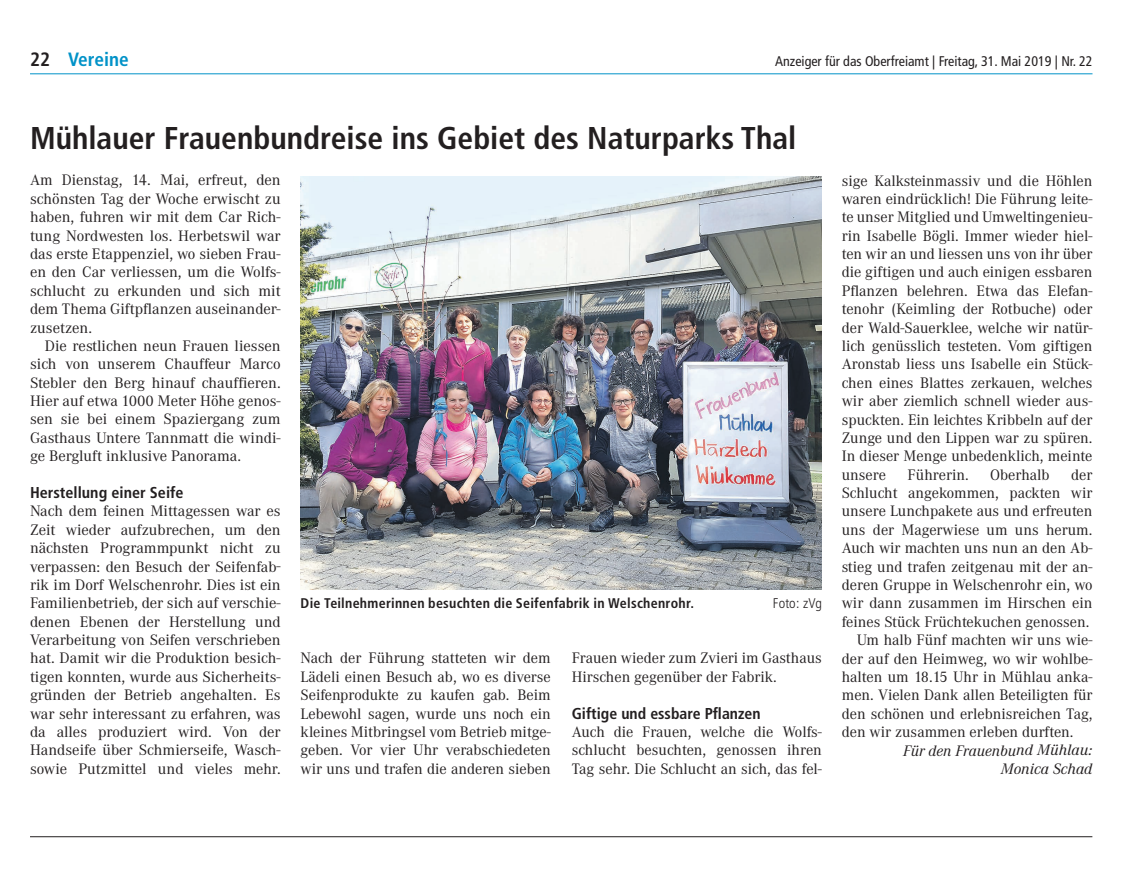
<style>
.page{position:relative;width:1124px;height:873px;background:#fff}
.page>*{position:absolute;margin:0;border:0;box-sizing:border-box;transform-origin:0 0}
.t1{font:700 condensed 31.5px "Frutiger";color:#231f20}
.t2{font:700 condensed 19.25px "Frutiger";color:#0092c8}
.t3{font:15.75px/18.4px "Corporate A";color:#231f20;text-align:justify}
.t4{font:700 condensed 15.75px "Frutiger";color:#231f20}
.t5{font:italic 15.75px/18.2px "Corporate A";color:#231f20;text-align:right}
.t6{font:700 condensed 14px "Frutiger";letter-spacing:.015em;color:#231f20}
.t7{font:condensed 14px "Frutiger";color:#231f20}
.t8{font:300 condensed 14px "Frutiger";letter-spacing:.01em;color:#231f20}
.s1{color:#231f20}
</style>
<div class="page">
<hr style="left:30px;top:73px;width:1062px;height:1px;background:#0092c8">
<img style="left:300px;top:176px;width:521px;height:414px">
<hr style="left:30px;top:836px;width:1061px;height:1px;background:#231f20">
<p class="t2" style="left:30px;top:48px;width:100px"><span class="s1">22</span> Vereine</p>
<p class="t7" style="left:774px;top:53px;width:319px">Anzeiger für das Oberfreiamt | Freitag, 31. Mai 2019 | Nr. 22</p>
<h1 class="t1" style="left:30px;top:119px;width:767px">Mühlauer Frauenbundreise ins Gebiet des Naturparks Thal</h1>
<p class="t3" style="left:30px;top:171px;width:252px">Am Dienstag, 14. Mai, erfreut, den schönsten Tag der Woche erwischt zu haben, fuhren wir mit dem Car Rich&shy;tung Nordwesten los. Herbetswil war das erste Etappenziel, wo sieben Frau&shy;en den Car verliessen, um die Wolfs&shy;schlucht zu erkunden und sich mit dem Thema Giftpflanzen auseinander&shy;zusetzen.</p>
<p class="t3" style="left:30px;top:337px;width:252px;text-indent:15px">Die restlichen neun Frauen liessen sich von unserem Chauffeur Marco Stebler den Berg hinauf chauffieren.<br>Hier auf etwa 1000 Meter Höhe genos&shy;sen sie bei einem Spaziergang zum Gasthaus Untere Tannmatt die windi&shy;ge Bergluft inklusive Panorama.</p>
<p class="t4" style="left:30px;top:483px;width:155px">Herstellung einer Seife</p>
<p class="t3" style="left:30px;top:502px;width:252px">Nach dem feinen Mittagessen war es Zeit wieder aufzubrechen, um den nächsten Programmpunkt nicht zu verpassen: den Besuch der Seifenfab&shy;rik im Dorf Welschenrohr. Dies ist ein Familienbetrieb, der sich auf verschie&shy;denen Ebenen der Herstellung und Verarbeitung von Seifen verschrieben hat. Damit wir die Produktion besich&shy;tigen konnten, wurde aus Sicherheits&shy;gründen der Betrieb angehalten. Es war sehr interessant zu erfahren, was da alles produziert wird. Von der Handseife über Schmierseife, Wasch&shy;sowie Putzmittel und vieles mehr.</p>
<p class="t6" style="left:300px;top:595px;width:395px">Die Teilnehmerinnen besuchten die Seifenfabrik in Welschenrohr.</p>
<p class="t8" style="left:772px;top:595px;width:51px">Foto: zVg</p>
<p class="t3" style="left:300px;top:649px;width:251px">Nach der Führung statteten wir dem Lädeli einen Besuch ab, wo es diverse Seifenprodukte zu kaufen gab. Beim Lebewohl sagen, wurde uns noch ein kleines Mitbringsel vom Betrieb mitge&shy;geben. Vor vier Uhr verabschiedeten wir uns und trafen die anderen sieben</p>
<p class="t3" style="left:571px;top:649px;width:251px">Frauen wieder zum Zvieri im Gasthaus<br>Hirschen gegenüber der Fabrik.</p>
<p class="t4" style="left:571px;top:703px;width:190px">Giftige und essbare Pflanzen</p>
<p class="t3" style="left:571px;top:723px;width:251px">Auch die Frauen, welche die Wolfs&shy;schlucht besuchten, genossen ihren Tag sehr. Die Schlucht an sich, das fel-</p>
<p class="t3" style="left:841px;top:171px;width:252px">sige Kalksteinmassiv und die Höhlen waren eindrücklich! Die Führung leite&shy;te unser Mitglied und Umweltingenieu&shy;rin Isabelle Bögli. Immer wieder hiel&shy;ten wir an und liessen uns von ihr über die giftigen und auch einigen essbaren Pflanzen belehren. Etwa das Elefan&shy;tenohr (Keimling der Rotbuche) oder der Wald-Sauerklee, welche wir natür&shy;lich genüsslich testeten. Vom giftigen Aronstab liess uns Isabelle ein Stück&shy;chen eines Blattes zerkauen, welches wir aber ziemlich schnell wieder aus&shy;spuckten. Ein leichtes Kribbeln auf der Zunge und den Lippen war zu spüren.<br>In dieser Menge unbedenklich, meinte unsere</p>
<p class="t3" style="left:907px;top:465px;width:62px">Führerin.</p>
<p class="t3" style="left:989px;top:465px;width:61px">Oberhalb</p>
<p class="t3" style="left:1070px;top:465px;width:23px">der</p>
<p class="t3" style="left:841px;top:484px;width:252px">Schlucht angekommen, packten wir</p>
<p class="t3" style="left:841px;top:502px;width:252px">unsere Lunchpakete aus und erfreuten</p>
<p class="t3" style="left:841px;top:521px;width:252px">uns der Magerwiese um uns herum.</p>
<p class="t3" style="left:841px;top:539px;width:252px">Auch wir machten uns nun an den Ab-</p>
<p class="t3" style="left:841px;top:557px;width:252px">stieg und trafen zeitgenau mit der an-</p>
<p class="t3" style="left:841px;top:576px;width:252px">deren Gruppe in Welschenrohr ein, wo</p>
<p class="t3" style="left:841px;top:594px;width:252px">wir dann zusammen im Hirschen ein</p>
<p class="t3" style="left:841px;top:613px;width:249px">feines Stück Früchtekuchen genossen.</p>
<p class="t3" style="left:856px;top:631px;width:237px">Um halb Fünf machten wir uns wie-</p>
<p class="t3" style="left:841px;top:649px;width:252px">der auf den Heimweg, wo wir wohlbe-</p>
<p class="t3" style="left:841px;top:668px;width:252px">halten um 18.15 Uhr in Mühlau anka-</p>
<p class="t3" style="left:841px;top:686px;width:252px">men. Vielen Dank allen Beteiligten für</p>
<p class="t3" style="left:841px;top:704px;width:252px">den schönen und erlebnisreichen Tag,</p>
<p class="t3" style="left:841px;top:723px;width:233px">den wir zusammen erleben durften.</p>
<p class="t5" style="left:902px;top:741px;width:191px">Für den Frauenbund Mühlau:<br>Monica Schad</p>
</div>
